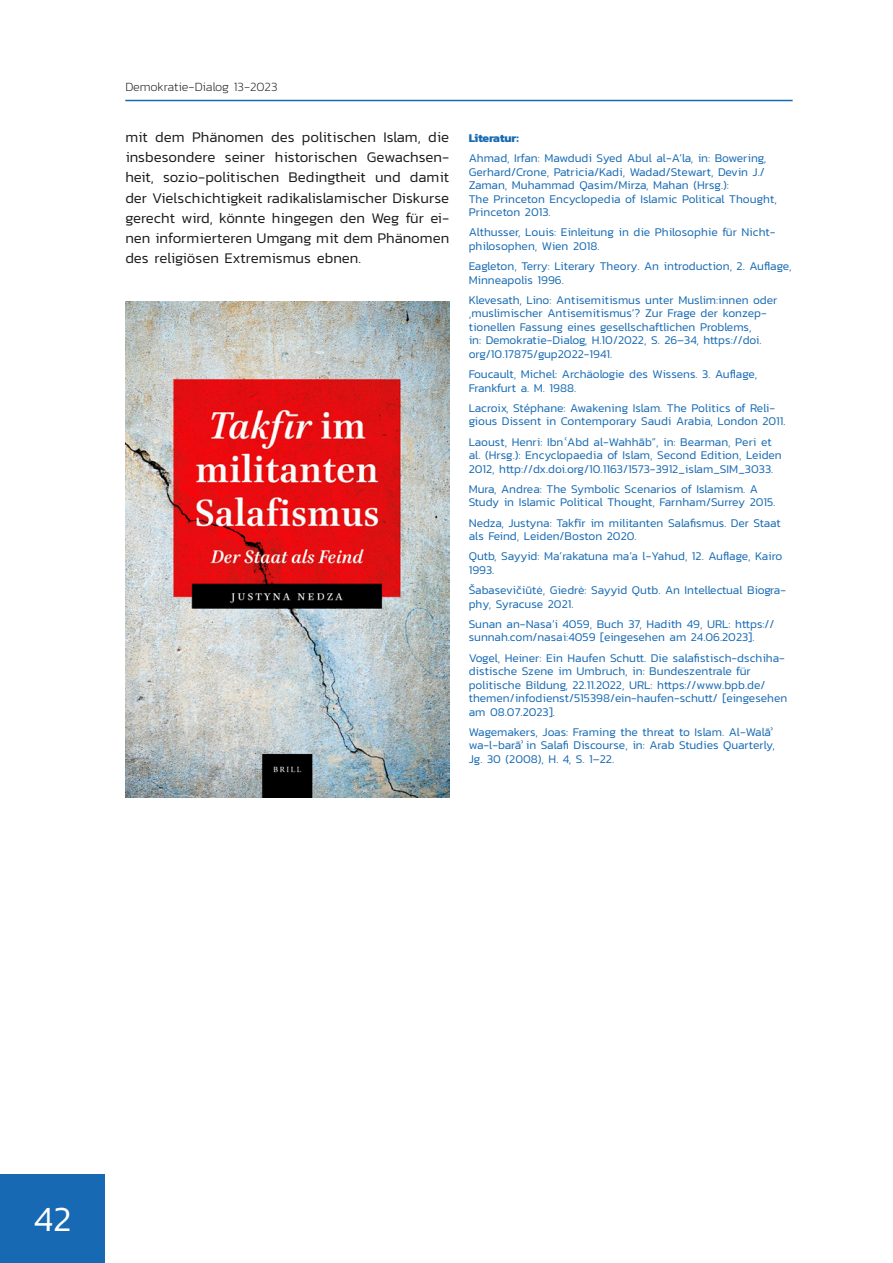
<style>
.page{position:relative;width:893px;height:1263px;background:#fff}
.page>*{position:absolute;margin:0;border:0;box-sizing:border-box;transform-origin:0 0}
.t1{font:300 36px "Kanit";color:#fff}
.t2{font:300 15px/20.2px "Kanit";color:#1d1d1b;text-align:justify}
.t3{font:200 12.75px "Kanit";color:#1d1d1b}
.t4{font:300 12px/13.5px "Kanit";color:#1669b2}
.t5{font:700 12px "Kanit";letter-spacing:-.015em;color:#1669b2}
</style>
<div class="page">
<hr style="left:125px;top:100px;width:668px;height:1px;background:#1669b2">
<div style="left:0;top:1175px;width:105px;height:88px;background:#1669b2"></div>
<img style="left:125px;top:302px;width:324px;height:496px">
<p class="t3" style="left:125px;top:78px;width:154px">Demokratie-Dialog 13-2023</p>
<p class="t2" style="left:125px;top:126px;width:325px">mit dem Phänomen des politischen Islam, die insbesondere seiner historischen Gewachsen&shy;heit, sozio-politischen Bedingtheit und damit der Vielschichtigkeit radikalislamischer Diskurse gerecht wird, könnte hingegen den Weg für ei&shy;nen informierteren Umgang mit dem Phänomen des religiösen Extremismus ebnen.</p>
<p class="t5" style="left:469px;top:128px;width:52px">Literatur:</p>
<p class="t4" style="left:469px;top:151px;width:310px">Ahmad, Irfan: Mawdudi Syed Abul al-A’la, in: Bowering, Gerhard/Crone, Patricia/Kadi, Wadad/Stewart, Devin J./ Zaman, Muhammad Qasim/Mirza, Mahan (Hrsg.):<br>The Princeton Encyclopedia of Islamic Political Thought, Princeton 2013.</p>
<p class="t4" style="left:469px;top:225px;width:308px">Althusser, Louis: Einleitung in die Philosophie für Nicht&shy;philosophen, Wien 2018.</p>
<p class="t4" style="left:469px;top:259px;width:324px">Eagleton, Terry: Literary Theory. An introduction, 2. Auflage,<br>Minneapolis 1996.</p>
<p class="t4" style="left:469px;top:293px;width:310px">Klevesath, Lino: Antisemitismus unter Muslim:innen oder ‚muslimischer Antisemitismus‘? Zur Frage der konzep&shy;tionellen Fassung eines gesellschaftlichen Problems,<br>in: Demokratie-Dialog, H.10/2022, S. 26–34, https://doi. org/10.17875/gup2022-1941.</p>
<p class="t4" style="left:469px;top:367px;width:290px">Foucault, Michel: Archäologie des Wissens. 3. Auflage,<br>Frankfurt a. M. 1988.</p>
<p class="t4" style="left:469px;top:401px;width:318px">Lacroix, Stéphane: Awakening Islam. The Politics of Reli&shy;gious Dissent in Contemporary Saudi Arabia, London 2011.</p>
<p class="t4" style="left:469px;top:435px;width:315px">Laoust, Henri: Ibn ʿAbd al-Wahhāb”, in: Bearman, Peri et al. (Hrsg.): Encyclopaedia of Islam, Second Edition, Leiden<br>2012, http://dx.doi.org/10.1163/1573-3912_islam_SIM_3033.</p>
<p class="t4" style="left:469px;top:482px;width:308px">Mura, Andrea: The Symbolic Scenarios of Islamism. A<br>Study in Islamic Political Thought, Farnham/Surrey 2015.</p>
<p class="t4" style="left:469px;top:516px;width:313px">Nedza, Justyna: Takfīr im militanten Salafismus. Der Staat als Feind, Leiden/Boston 2020.</p>
<p class="t4" style="left:469px;top:549px;width:315px">Qutb, Sayyid: Ma’rakatuna ma’a l‑Yahud, 12. Auflage, Kairo<br>1993.</p>
<p class="t4" style="left:469px;top:583px;width:319px">Šabasevičiūtė, Giedrė: Sayyid Qutb. An Intellectual Biogra&shy;phy, Syracuse 2021.</p>
<p class="t4" style="left:469px;top:617px;width:307px">Sunan an-Nasa‘i 4059, Buch 37, Hadith 49, URL: https:// sunnah.com/nasai:4059 [eingesehen am 24.06.2023].</p>
<p class="t4" style="left:469px;top:650px;width:320px">Vogel, Heiner: Ein Haufen Schutt. Die salafistisch-dschiha&shy;distische Szene im Umbruch, in: Bundeszentrale für politische Bildung, 22.11.2022, URL: https://www.bpb.de/ themen/infodienst/515398/ein-haufen-schutt/ [eingesehen am 08.07.2023].</p>
<p class="t4" style="left:469px;top:725px;width:313px">Wagemakers, Joas: Framing the threat to Islam. Al-Walā ʾ wa-l-barā ʾin Salafi Discourse, in: Arab Studies Quarterly,<br>Jg. 30 (2008), H. 4, S. 1–22.</p>
<h1 class="t1" style="left:34px;top:1193px;width:39px">42</h1>
</div>
